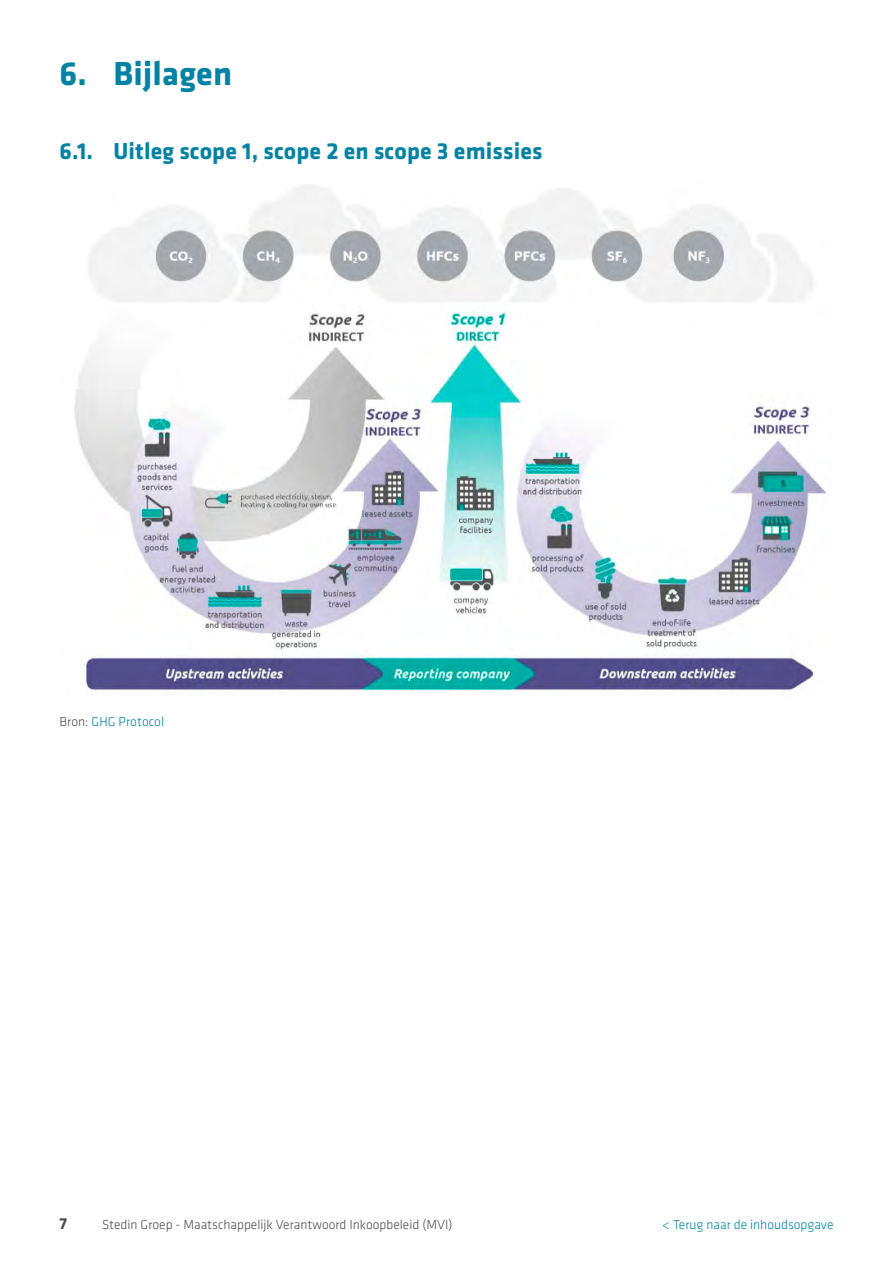
<style>
.page{position:relative;width:893px;height:1263px;background:#fff}
.page>*{position:absolute;margin:0;border:0;box-sizing:border-box;transform-origin:0 0}
.t1{font:700 34.5px "Klavika";letter-spacing:.005em;color:#0083a3}
.t2{font:700 24px "Klavika";letter-spacing:.005em;color:#0083a3}
.t3{font:700 16.5px "Klavika";color:#4c4c4c}
.t4{font:300 13.5px "Klavika";color:#4c4c4c}
.t5{font:300 13.5px "Klavika";color:#0083a3}
.s1{color:#4c4c4c}
</style>
<div class="page">
<img style="left:74px;top:185px;width:752px;height:506px">
<h1 class="t1" style="left:60px;top:55px;width:174px">6. Bijlagen</h1>
<h2 class="t2" style="left:60px;top:138px;width:484px">6.1. Uitleg scope 1, scope 2 en scope 3 emissies</h2>
<p class="t5" style="left:60px;top:714px;width:106px"><span class="s1">Bron:</span> GHG Protocol</p>
<p class="t3" style="left:60px;top:1214px;width:9px">7</p>
<p class="t4" style="left:102px;top:1217px;width:352px">Stedin Groep - Maatschappelijk Verantwoord Inkoopbeleid (MVI)</p>
<p class="t5" style="left:663px;top:1217px;width:172px">&lt; Terug naar de inhoudsopgave</p>
</div>
